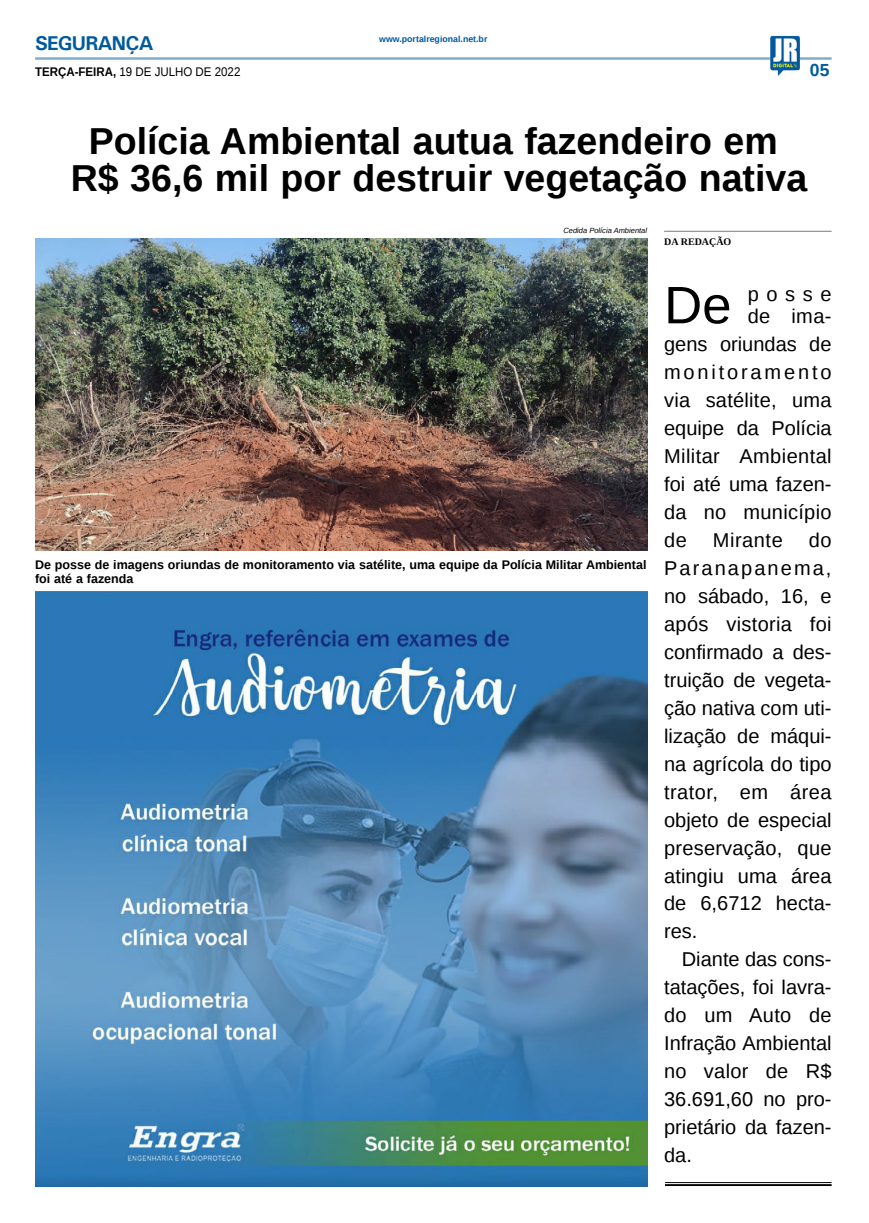
<style>
.page{position:relative;width:869px;height:1223px;background:#fff}
.page>*{position:absolute;margin:0;border:0;box-sizing:border-box;transform-origin:0 0}
.MATÉRIA{font:52.75px "Liberation Sans";color:#000}
.TÍTULO{font:700 37.5px "Liberation Sans";color:#000}
.MATÉRIA-2{font:20px/28px "Liberation Sans";letter-spacing:.005em;color:#000;text-align:justify}
.MATÉRIA-3{font:20px/22.5px "Liberation Sans";letter-spacing:.38em;color:#000}
.TITULO_PG{font:700 20px "Univers";letter-spacing:-.04em;color:#005a9e}
.MATÉRIA-4{font:20px "Liberation Sans";letter-spacing:.025em;color:#000}
.TÍTULO-2{font:700 17.5px "Liberation Sans";color:#005a9e}
.LEGENDA{font:700 12.5px/13.8px "Liberation Sans";color:#000}
.DATA_PG{font:12.5px "Liberation Sans";color:#000;scale:.92 1}
.CRÉDITO_NOME{font:700 10px "Liberation Serif";color:#000}
.DATA_PG-2{font:700 8.75px "Liberation Sans";color:#005a9e}
.CRÉDITO_FOTO{font:italic 7.5px "Liberation Sans";color:#000}
.s1{font-weight:700}
</style>
<div class="page">
<hr style="left:35px;top:57px;width:796px;height:3px;background:#005a9e">
<img style="left:769px;top:36px;width:30px;height:40px">
<img style="left:35px;top:592px;width:611px;height:593px">
<hr style="left:664px;top:1182px;width:167px;height:1px;background:#000">
<hr style="left:664px;top:1184px;width:167px;height:1px;background:#000">
<img style="left:35px;top:238px;width:611px;height:312px">
<hr style="left:663px;top:231px;width:168px;height:1px;background:#939598">
<p class="TITULO_PG" style="left:35px;top:31px;width:120px">SEGURANÇA</p>
<p class="DATA_PG" style="left:35px;top:65px;width:224px"><span class="s1">TERÇA-FEIRA,</span> 19 DE JULHO DE 2022</p>
<p class="DATA_PG-2" style="left:379px;top:33px;width:110px">www.portalregional.net.br</p>
<p class="TÍTULO-2" style="left:809px;top:58px;width:21px">05</p>
<p class="TÍTULO" style="left:89px;top:115px;width:690px">Polícia Ambiental autua fazendeiro em</p>
<p class="TÍTULO" style="left:71px;top:152px;width:737px">R$ 36,6 mil por destruir vegetação nativa</p>
<p class="CRÉDITO_NOME" style="left:663px;top:235px;width:69px">DA REDAÇÃO</p>
<p class="CRÉDITO_FOTO" style="left:563px;top:225px;width:85px">Cedida Polícia Ambiental</p>
<p class="LEGENDA" style="left:35px;top:557px;width:612px">De posse de imagens oriundas de monitoramento via satélite, uma equipe da Polícia Militar Ambiental foi até a fazenda</p>
<p class="MATÉRIA" style="left:663px;top:275px;width:69px">De</p>
<p class="MATÉRIA-3" style="left:747px;top:283px;width:85px">posse de ima-</p>
<p class="MATÉRIA-2" style="left:663px;top:331px;width:169px">gens oriundas de monitoramento via satélite, uma equipe da Polícia Militar Ambiental foi até uma fazen&shy;da no município de</p>
<p class="MATÉRIA-2" style="left:663px;top:527px;width:169px;text-indent:145px">do Paranapanema, no sábado, 16, e após vistoria foi confirmado a des&shy;truição de vegeta&shy;ção nativa com uti&shy;lização de máqui&shy;na agrícola do tipo trator, em área objeto de especial preservação, que atingiu uma área de 6,6712 hecta&shy;res.</p>
<p class="MATÉRIA-2" style="left:663px;top:946px;width:169px;text-indent:18px">Diante das cons&shy;tatações, foi lavra&shy;do um Auto de Infração Ambiental no valor de R$ 36.691,60 no pro&shy;prietário da fazen&shy;da.</p>
<p class="MATÉRIA-4" style="left:712px;top:529px;width:71px">Mirante</p>
</div>
